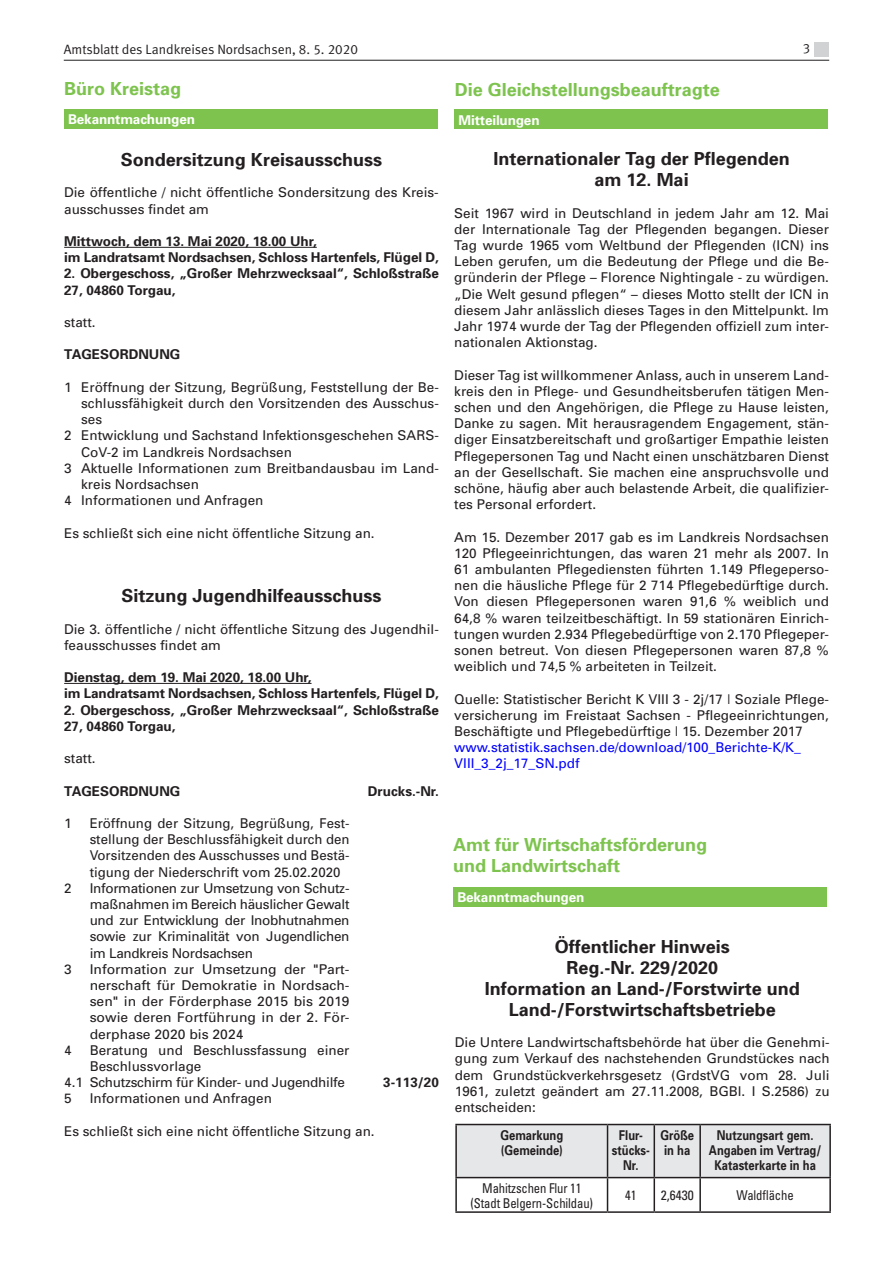
<style>
.page{position:relative;width:893px;height:1263px;background:#fff}
.page>*{position:absolute;margin:0;border:0;box-sizing:border-box;transform-origin:0 0}
.t1{font:700 18px/21px "Univers";color:#231f20;text-align:center}
.t2{font:700 18px/21px "Univers";color:#7dc34e}
.t3{font:13.5px/16.2px "Univers";color:#231f20;text-align:justify}
.t4{font:700 13.5px/16.2px "Univers";letter-spacing:-.005em;color:#231f20}
.t5{font:700 13.5px/15px "Univers";letter-spacing:-.005em;color:#231f20;scale:.83 1}
.t6{font:13.5px/16.2px "Univers";color:#00f}
.t7{font:condensed 13.5px/15px "Univers";letter-spacing:-.01em;color:#231f20;text-align:center;scale:.94 1}
.t8{font:13.5px "Meta Normal LF";color:#231f20}
.t9{font:700 13.5px "Univers";letter-spacing:-.01em;color:#fff}
.t10{font:13.5px "Univers";letter-spacing:-.02em;color:#231f20}
.t11{font:condensed 13.5px "Univers";letter-spacing:-.01em;color:#231f20}
.t12{font:condensed 13.5px "Univers";letter-spacing:-.01em;color:#231f20;scale:.95 1}
</style>
<div class="page">
<hr style="left:64px;top:60px;width:765px;height:1px;background:#231f20">
<div style="left:814px;top:43px;width:15px;height:14px;background:#d1d2d4"></div>
<div style="left:64px;top:109px;width:373px;height:19px;background:#7dc34e"></div>
<div style="left:454px;top:110px;width:374px;height:19px;background:#7dc34e"></div>
<hr style="left:64px;top:247px;width:253px;height:1px;background:#231f20">
<hr style="left:64px;top:683px;width:248px;height:1px;background:#231f20">
<div style="left:457px;top:1125px;width:372px;height:52px;background:#e6e7e9"></div>
<hr style="left:455px;top:1124px;width:152px;height:1px;background:#231f20">
<hr style="left:455px;top:1125px;width:2px;height:52px;background:#231f20">
<hr style="left:607px;top:1124px;width:47px;height:1px;background:#231f20">
<hr style="left:607px;top:1125px;width:1px;height:52px;background:#231f20">
<hr style="left:654px;top:1124px;width:46px;height:1px;background:#231f20">
<hr style="left:654px;top:1125px;width:1px;height:52px;background:#231f20">
<hr style="left:700px;top:1124px;width:131px;height:1px;background:#231f20">
<hr style="left:699px;top:1125px;width:2px;height:52px;background:#231f20">
<hr style="left:829px;top:1125px;width:2px;height:52px;background:#231f20">
<hr style="left:455px;top:1177px;width:152px;height:1px;background:#231f20">
<hr style="left:455px;top:1178px;width:2px;height:33px;background:#231f20">
<hr style="left:607px;top:1177px;width:47px;height:1px;background:#231f20">
<hr style="left:607px;top:1178px;width:1px;height:33px;background:#231f20">
<hr style="left:654px;top:1177px;width:46px;height:1px;background:#231f20">
<hr style="left:654px;top:1178px;width:1px;height:33px;background:#231f20">
<hr style="left:700px;top:1177px;width:131px;height:1px;background:#231f20">
<hr style="left:699px;top:1178px;width:2px;height:33px;background:#231f20">
<hr style="left:829px;top:1178px;width:2px;height:33px;background:#231f20">
<hr style="left:455px;top:1211px;width:152px;height:2px;background:#231f20">
<hr style="left:607px;top:1211px;width:47px;height:2px;background:#231f20">
<hr style="left:654px;top:1211px;width:46px;height:2px;background:#231f20">
<hr style="left:700px;top:1211px;width:131px;height:2px;background:#231f20">
<div style="left:453px;top:887px;width:374px;height:19px;background:#7dc34e"></div>
<p class="t8" style="left:64px;top:41px;width:296px">Amtsblatt des Landkreises Nordsachsen, 8. 5. 2020</p>
<p class="t8" style="left:803px;top:41px;width:9px">3</p>
<h1 class="t2" style="left:64px;top:78px;width:119px">Büro Kreistag</h1>
<h1 class="t2" style="left:455px;top:79px;width:267px">Die Gleichstellungsbeauftragte</h1>
<p class="t9" style="left:68px;top:111px;width:128px">Bekanntmachungen</p>
<p class="t9" style="left:459px;top:111px;width:83px">Mitteilungen</p>
<h1 class="t1" style="left:121px;top:149px;width:263px">Sondersitzung Kreisausschuss</h1>
<p class="t3" style="left:64px;top:184px;width:376px">Die öffentliche / nicht öffentliche Sondersitzung des Kreis&shy;ausschusses findet am</p>
<p class="t4" style="left:64px;top:233px;width:376px">Mittwoch, dem 13. Mai 2020, 18.00 Uhr,<br>im Landratsamt Nordsachsen, Schloss Hartenfels, Flügel D,</p>
<p class="t4" style="left:64px;top:265px;width:376px">2. Obergeschoss, „Großer Mehrzwecksaal“, Schloßstraße<br>27, 04860 Torgau,</p>
<p class="t3" style="left:64px;top:314px;width:33px">statt.</p>
<p class="t4" style="left:64px;top:346px;width:118px">TAGESORDNUNG</p>
<p class="t3" style="left:64px;top:379px;width:376px">1 Eröffnung der Sitzung, Begrüßung, Feststellung der Be-</p>
<p class="t3" style="left:81px;top:395px;width:359px">schlussfähigkeit durch den Vorsitzenden des Ausschus-</p>
<p class="t3" style="left:81px;top:411px;width:23px">ses</p>
<p class="t3" style="left:64px;top:427px;width:376px">2 Entwicklung und Sachstand Infektionsgeschehen SARS-</p>
<p class="t3" style="left:81px;top:443px;width:212px">CoV-2 im Landkreis Nordsachsen</p>
<p class="t3" style="left:64px;top:460px;width:376px">3 Aktuelle Informationen zum Breitbandausbau im Land-</p>
<p class="t3" style="left:81px;top:476px;width:119px">kreis Nordsachsen</p>
<p class="t3" style="left:64px;top:492px;width:201px">4 Informationen und Anfragen</p>
<p class="t3" style="left:64px;top:524px;width:312px">Es schließt sich eine nicht öffentliche Sitzung an.</p>
<h1 class="t1" style="left:121px;top:585px;width:262px">Sitzung Jugendhilfeausschuss</h1>
<p class="t3" style="left:64px;top:620px;width:376px">Die 3. öffentliche / nicht öffentliche Sitzung des Jugendhil&shy;feausschusses findet am</p>
<p class="t4" style="left:64px;top:669px;width:376px">Dienstag, dem 19. Mai 2020, 18.00 Uhr,<br>im Landratsamt Nordsachsen, Schloss Hartenfels, Flügel D,</p>
<p class="t4" style="left:64px;top:701px;width:376px">2. Obergeschoss, „Großer Mehrzwecksaal“, Schloßstraße<br>27, 04860 Torgau,</p>
<p class="t3" style="left:64px;top:750px;width:33px">statt.</p>
<p class="t4" style="left:64px;top:782px;width:118px">TAGESORDNUNG</p>
<p class="t4" style="left:368px;top:782px;width:73px">Drucks.-Nr.</p>
<p class="t3" style="left:64px;top:815px;width:9px">1</p>
<p class="t3" style="left:90px;top:815px;width:261px">Eröffnung der Sitzung, Begrüßung, Fest&shy;stellung der Beschlussfähigkeit durch den Vorsitzenden des Ausschusses und Bestä&shy;tigung der Niederschrift vom 25.02.2020</p>
<p class="t3" style="left:64px;top:880px;width:9px">2</p>
<p class="t3" style="left:90px;top:880px;width:261px">Informationen zur Umsetzung von Schutz&shy;maßnahmen im Bereich häuslicher Gewalt und zur Entwicklung der Inobhutnahmen sowie zur Kriminalität von Jugendlichen im Landkreis Nordsachsen</p>
<p class="t3" style="left:64px;top:961px;width:9px">3</p>
<p class="t3" style="left:90px;top:961px;width:261px">Information zur Umsetzung der "Part&shy;nerschaft für Demokratie in Nordsach&shy;sen" in der Förderphase 2015 bis 2019 sowie deren Fortführung in der 2. För&shy;derphase 2020 bis 2024</p>
<p class="t3" style="left:64px;top:1042px;width:9px">4</p>
<p class="t3" style="left:90px;top:1042px;width:261px">Beratung und Beschlussfassung einer</p>
<p class="t3" style="left:90px;top:1058px;width:113px">Beschlussvorlage</p>
<p class="t10" style="left:64px;top:1074px;width:282px">4.1 Schutzschirm für Kinder- und Jugendhilfe</p>
<p class="t3" style="left:64px;top:1090px;width:9px">5</p>
<p class="t3" style="left:90px;top:1090px;width:184px">Informationen und Anfragen</p>
<p class="t3" style="left:64px;top:1123px;width:312px">Es schließt sich eine nicht öffentliche Sitzung an.</p>
<p class="t4" style="left:383px;top:1074px;width:57px">3-113/20</p>
<h1 class="t1" style="left:493px;top:148px;width:298px">Internationaler Tag der Pflegenden am 12. Mai</h1>
<p class="t3" style="left:454px;top:204px;width:376px">Seit 1967 wird in Deutschland in jedem Jahr am 12. Mai der Internationale Tag der Pflegenden begangen. Dieser Tag wurde 1965 vom Weltbund der Pflegenden (ICN) ins Leben gerufen, um die Bedeutung der Pflege und die Be&shy;gründerin der Pflege – Florence Nightingale - zu würdigen. „Die Welt gesund pflegen“ – dieses Motto stellt der ICN in diesem Jahr anlässlich dieses Tages in den Mittelpunkt. Im Jahr 1974 wurde der Tag der Pflegenden offiziell zum inter&shy;nationalen Aktionstag.</p>
<p class="t3" style="left:454px;top:366px;width:376px">Dieser Tag ist willkommener Anlass, auch in unserem Land&shy;kreis den in Pflege- und Gesundheitsberufen tätigen Men&shy;schen und den Angehörigen, die Pflege zu Hause leisten, Danke zu sagen. Mit herausragendem Engagement, stän&shy;diger Einsatzbereitschaft und großartiger Empathie leisten Pflegepersonen Tag und Nacht einen unschätzbaren Dienst an der Gesellschaft. Sie machen eine anspruchsvolle und schöne, häufig aber auch belastende Arbeit, die qualifizier&shy;tes Personal erfordert.</p>
<p class="t3" style="left:454px;top:528px;width:376px">Am 15. Dezember 2017 gab es im Landkreis Nordsachsen 120 Pflegeeinrichtungen, das waren 21 mehr als 2007. In 61 ambulanten Pflegediensten führten 1.149 Pflegeperso&shy;nen die häusliche Pflege für 2 714 Pflegebedürftige durch.<br>Von diesen Pflegepersonen waren 91,6 % weiblich und 64,8 % waren teilzeitbeschäftigt. In 59 stationären Einrich&shy;tungen wurden 2.934 Pflegebedürftige von 2.170 Pflegeper&shy;sonen betreut. Von diesen Pflegepersonen waren 87,8 % weiblich und 74,5 % arbeiteten in Teilzeit.</p>
<p class="t3" style="left:454px;top:690px;width:376px">Quelle: Statistischer Bericht K VIII 3 - 2j/17 | Soziale Pflege&shy;versicherung im Freistaat Sachsen - Pflegeeinrichtungen, Beschäftigte und Pflegebedürftige | 15. Dezember 2017</p>
<p class="t6" style="left:454px;top:739px;width:348px">www.statistik.sachsen.de/download/100_Berichte-K/K_<br>VIII_3_2j_17_SN.pdf</p>
<h1 class="t2" style="left:453px;top:834px;width:256px">Amt für Wirtschaftsförderung und Landwirtschaft</h1>
<p class="t9" style="left:457px;top:889px;width:128px">Bekanntmachungen</p>
<h1 class="t1" style="left:485px;top:935px;width:317px">Öffentlicher Hinweis<br>Reg.-Nr. 229/2020<br>Information an Land-/Forstwirte und<br>Land-/Forstwirtschaftsbetriebe</h1>
<p class="t3" style="left:455px;top:1034px;width:376px">Die Untere Landwirtschaftsbehörde hat über die Genehmi&shy;gung zum Verkauf des nachstehenden Grundstückes nach dem Grundstückverkehrsgesetz (GrdstVG vom 28. Juli 1961, zuletzt geändert am 27.11.2008, BGBl. I S.2586) zu entscheiden:</p>
<p class="t5" style="left:500px;top:1127px;width:77px">Gemarkung (Gemeinde)</p>
<p class="t5" style="left:612px;top:1127px;width:47px;text-align:center">Flur&shy;stücks-<br>Nr.</p>
<p class="t5" style="left:660px;top:1127px;width:42px">Größe in ha</p>
<p class="t5" style="left:709px;top:1127px;width:137px;text-align:center">Nutzungsart gem.<br>Angaben im Vertrag/<br>Katasterkarte in ha</p>
<p class="t7" style="left:471px;top:1180px;width:132px">Mahitzschen Flur 11 (Stadt Belgern-Schildau)</p>
<p class="t12" style="left:625px;top:1187px;width:13px">41</p>
<p class="t11" style="left:661px;top:1187px;width:34px">2,6430</p>
<p class="t7" style="left:737px;top:1188px;width:62px">Waldfläche</p>
</div>
